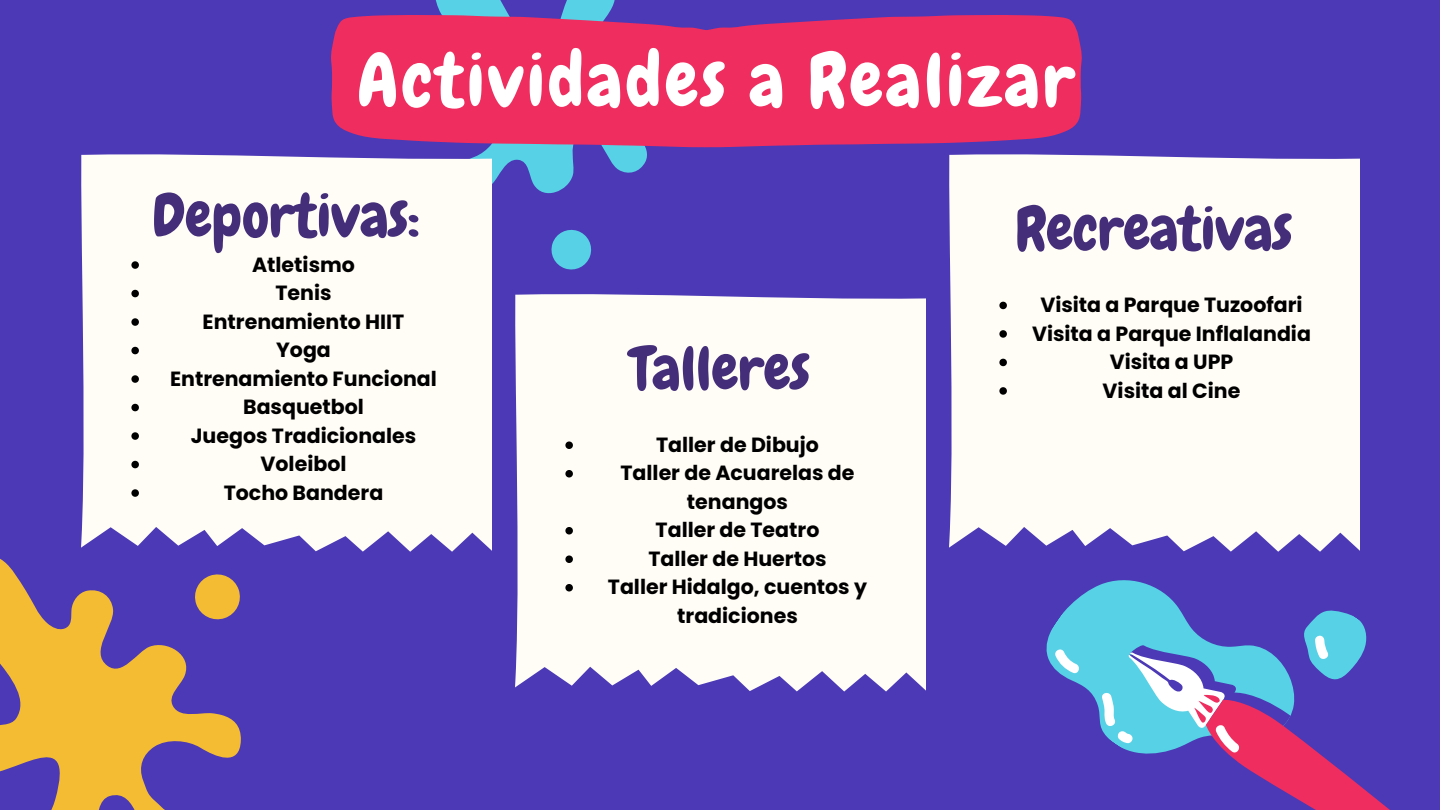
<style>
.page{position:relative;width:1440px;height:810px;background:#4b39b5}
.page>*{position:absolute;margin:0;border:0;box-sizing:border-box;transform-origin:0 0}
.t1{font:74.3px "Chewy";letter-spacing:.045em;color:#fff}
.t2{font:60px "Chewy";color:#442e7a}
.t3{font:700 20.5px/28.5px "Poppins";color:#000;text-align:center}
</style>
<div class="page">
<svg style="left:747px;top:15px;width:335px;height:132px;background:#e32d63"></svg>
<svg style="left:435px;top:0;width:312px;height:219px"></svg>
<svg style="left:551px;top:229px;width:41px;height:41px"></svg>
<svg style="left:331px;top:15px;width:409px;height:132px;background:#e32f64"></svg>
<div style="left:81px;top:154px;width:410px;height:398px;background:#fffdf6"></div>
<svg style="left:0;top:494px;width:290px;height:316px"></svg>
<svg style="left:181px;top:561px;width:73px;height:72px"></svg>
<div style="left:111px;top:204px;width:286px;height:108px;background:#fffdf6"></div>
<svg style="left:131px;top:318px;width:8px;height:8px"></svg>
<svg style="left:131px;top:347px;width:8px;height:7px"></svg>
<svg style="left:131px;top:375px;width:8px;height:8px"></svg>
<svg style="left:131px;top:404px;width:8px;height:7px"></svg>
<svg style="left:131px;top:432px;width:8px;height:8px"></svg>
<svg style="left:131px;top:461px;width:8px;height:7px"></svg>
<svg style="left:131px;top:489px;width:8px;height:8px"></svg>
<div style="left:515px;top:294px;width:410px;height:398px;background:#fffdf6"></div>
<div style="left:545px;top:344px;width:286px;height:107px;background:#fffdf6"></div>
<svg style="left:565px;top:470px;width:8px;height:7px"></svg>
<svg style="left:565px;top:527px;width:8px;height:7px"></svg>
<svg style="left:565px;top:555px;width:8px;height:8px"></svg>
<svg style="left:565px;top:584px;width:8px;height:7px"></svg>
<div style="left:949px;top:154px;width:410px;height:394px;background:#fffdf6"></div>
<div style="left:979px;top:204px;width:286px;height:108px;background:#fffdf6"></div>
<svg style="left:999px;top:330px;width:8px;height:8px"></svg>
<svg style="left:999px;top:359px;width:8px;height:7px"></svg>
<svg style="left:999px;top:387px;width:8px;height:8px"></svg>
<svg style="left:1018px;top:479px;width:342px;height:142px;fill:#fffdf6"></svg>
<svg style="left:1338px;top:621px;width:52px;height:189px"></svg>
<svg style="left:1033px;top:515px;width:305px;height:295px"></svg>
<p class="t1" style="left:357px;top:33px;width:719px">Actividades a Realizar</p>
<p class="t2" style="left:152px;top:178px;width:269px">Deportivas:</p>
<p class="t3" style="left:252px;top:250px;width:104px">Atletismo</p>
<p class="t3" style="left:275px;top:279px;width:58px">Tenis</p>
<h1 class="t3" style="left:203px;top:307px;width:203px">Entrenamiento HIIT</h1>
<p class="t3" style="left:276px;top:336px;width:56px">Yoga</p>
<h2 class="t3" style="left:170px;top:364px;width:268px">Entrenamiento Funcional</h2>
<p class="t3" style="left:243px;top:393px;width:122px">Basquetbol</p>
<p class="t3" style="left:191px;top:421px;width:227px">Juegos Tradicionales</p>
<p class="t3" style="left:261px;top:450px;width:87px">Voleibol</p>
<p class="t3" style="left:224px;top:478px;width:161px">Tocho Bandera</p>
<p class="t2" style="left:630px;top:330px;width:181px">Talleres</p>
<p class="t3" style="left:656px;top:431px;width:164px">Taller de Dibujo</p>
<p class="t3" style="left:620px;top:459px;width:236px">Taller de Acuarelas de tenangos</p>
<p class="t3" style="left:656px;top:516px;width:165px">Taller de Teatro</p>
<p class="t3" style="left:648px;top:545px;width:180px">Taller de Huertos</p>
<p class="t3" style="left:608px;top:573px;width:261px">Taller Hidalgo, cuentos y tradiciones</p>
<p class="t2" style="left:1016px;top:191px;width:278px">Recreativas</p>
<h2 class="t3" style="left:1040px;top:291px;width:264px">Visita a Parque Tuzoofari</h2>
<p class="t3" style="left:1032px;top:319px;width:280px">Visita a Parque Inflalandia</p>
<p class="t3" style="left:1110px;top:348px;width:125px">Visita a UPP</p>
<p class="t3" style="left:1103px;top:376px;width:139px">Visita al Cine</p>
</div>
